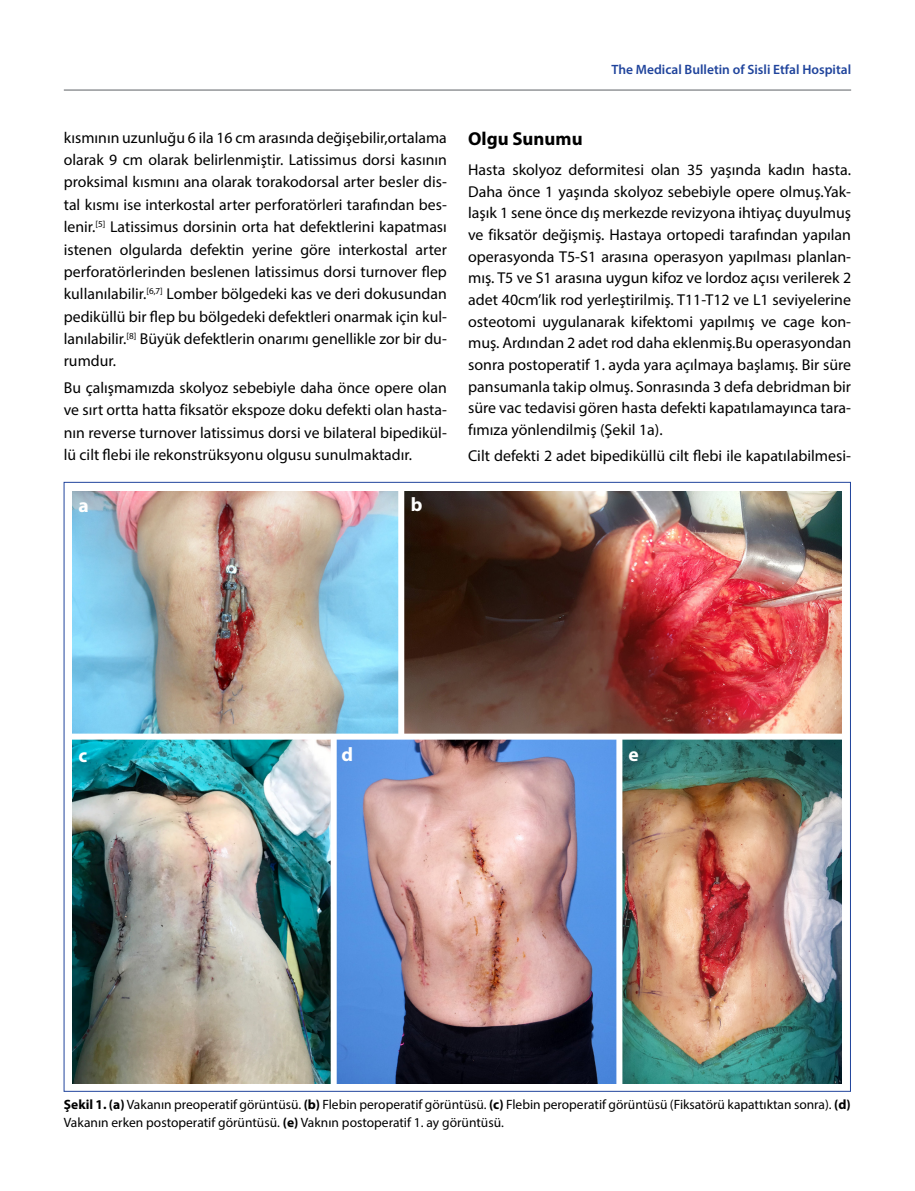
<style>
.page{position:relative;width:915px;height:1191px;background:#fff}
.page>*{position:absolute;margin:0;border:0;box-sizing:border-box;transform-origin:0 0}
.t1{font:700 19.5px "Myriad Pro";color:#fff}
.t2{font:700 18.75px "Myriad Pro";color:#000}
.t3{font:15.75px/22.4px "Myriad Pro";color:#000;text-align:justify}
.t4{font:13.5px/18px "Myriad Pro";color:#000}
.t5{font:600 13.5px "Myriad Pro";color:#20449c}
.s1{font-weight:700}
</style>
<div class="page">
<hr style="left:64px;top:89px;width:786px;height:2px;background:#939598">
<img style="left:72px;top:491px;width:769px;height:592px">
<div style="left:68px;top:733px;width:777px;height:6px;background:#fff"></div>
<div style="left:398px;top:490px;width:6px;height:246px;background:#fff"></div>
<div style="left:616px;top:736px;width:6px;height:352px;background:#fff"></div>
<div style="left:330px;top:736px;width:6px;height:352px;background:#fff"></div>
<p class="t5" style="left:611px;top:61px;width:241px">The Medical Bulletin of Sisli Etfal Hospital</p>
<p class="t3" style="left:64px;top:126px;width:384px">kısmının uzunluğu 6 ila 16 cm arasında değişebilir,ortalama olarak 9 cm olarak belirlenmiştir. Latissimus dorsi kasının proksimal kısmını ana olarak torakodorsal arter besler dis&shy;tal kısmı ise interkostal arter perforatörleri tarafından bes&shy;lenir.<sup>[5]</sup> Latissimus dorsinin orta hat defektlerini kapatması istenen olgularda defektin yerine göre interkostal arter perforatörlerinden beslenen latissimus dorsi turnover flep kullanılabilir.<sup>[6,7]</sup> Lomber bölgedeki kas ve deri dokusundan pediküllü bir flep bu bölgedeki defektleri onarmak için kul&shy;lanılabilir.<sup>[8]</sup> Büyük defektlerin onarımı genellikle zor bir du&shy;rumdur.</p>
<p class="t3" style="left:64px;top:376px;width:384px">Bu çalışmamızda skolyoz sebebiyle daha önce opere olan ve sırt ortta hatta fiksatör ekspoze doku defekti olan hasta&shy;nın reverse turnover latissimus dorsi ve bilateral bipedikül&shy;lü cilt flebi ile rekonstrüksyonu olgusu sunulmaktadır.</p>
<p class="t1" style="left:78px;top:493px;width:12px">a</p>
<p class="t1" style="left:410px;top:492px;width:13px">b</p>
<p class="t2" style="left:468px;top:126px;width:116px">Olgu Sunumu</p>
<p class="t3" style="left:468px;top:159px;width:384px;line-height:21.6px">Hasta skolyoz deformitesi olan 35 yaşında kadın hasta.<br>Daha önce 1 yaşında skolyoz sebebiyle opere olmuş.Yak&shy;laşık 1 sene önce dış merkezde revizyona ihtiyaç duyulmuş ve fiksatör değişmiş. Hastaya ortopedi tarafından yapılan operasyonda T5-S1 arasına operasyon yapılması planlan&shy;mış. T5 ve S1 arasına uygun kifoz ve lordoz açısı verilerek 2 adet 40cm’lik rod yerleştirilmiş. T11-T12 ve L1 seviyelerine osteotomi uygulanarak kifektomi yapılmış ve cage kon&shy;muş. Ardından 2 adet rod daha eklenmiş.Bu operasyondan sonra postoperatif 1. ayda yara açılmaya başlamış. Bir süre pansumanla takip olmuş. Sonrasında 3 defa debridman bir süre vac tedavisi gören hasta defekti kapatılamayınca tara&shy;fımıza yönlendilmiş (Şekil 1a).</p>
<p class="t3" style="left:468px;top:444px;width:384px">Cilt defekti 2 adet bipediküllü cilt flebi ile kapatılabilmesi-</p>
<p class="t1" style="left:78px;top:742px;width:10px">c</p>
<p class="t1" style="left:341px;top:741px;width:13px">d</p>
<p class="t1" style="left:628px;top:742px;width:12px">e</p>
<p class="t4" style="left:64px;top:1095px;width:788px"><span class="s1">Şekil 1. (a)</span> Vakanın preoperatif görüntüsü. <span class="s1">(b)</span> Flebin peroperatif görüntüsü. <span class="s1">(c)</span> Flebin peroperatif görüntüsü (Fiksatörü kapattıktan sonra). <span class="s1">(d)<br></span>Vakanın erken postoperatif görüntüsü. <span class="s1">(e)</span> Vaknın postoperatif 1. ay görüntüsü.</p>
</div>
